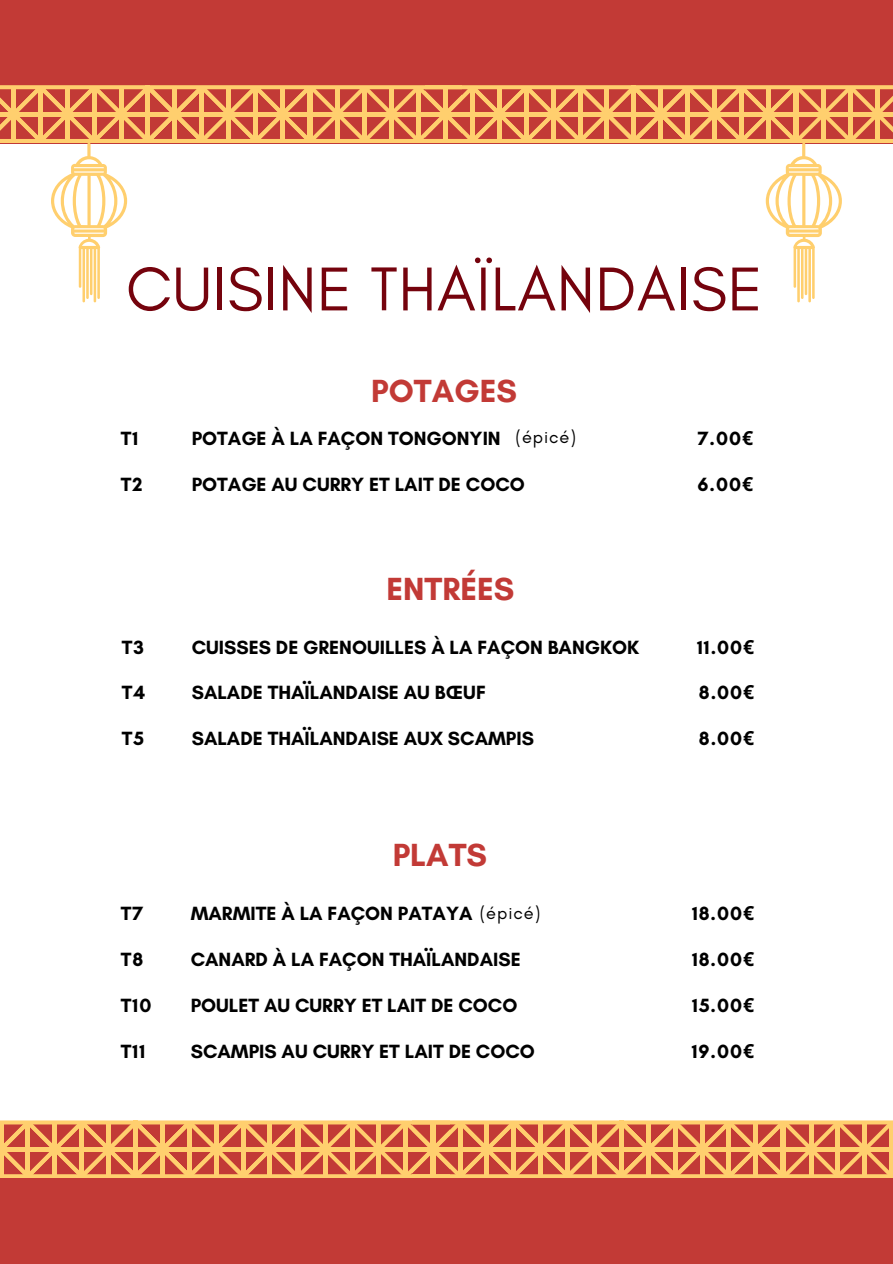
<style>
.page{position:relative;width:893px;height:1264px;background:#fff}
.page>*{position:absolute;margin:0;border:0;box-sizing:border-box;transform-origin:0 0}
.t1{font:63px "Glacial Indifference";letter-spacing:.01em;color:#75030d}
.t2{font:700 32.55px "Glacial Indifference";color:#c23a36}
.t3{font:700 19.5px "Glacial Indifference";color:#000}
.t4{font:18.15px "Glacial Indifference";letter-spacing:.05em;color:#000}
.s1{font-weight:400;font-size:18.15px}
.s2{font-family:"Noto Sans"}
</style>
<div class="page">
<div style="left:0;top:0;width:892px;height:143px;background:#c23a36"></div>
<svg style="left:0;top:85px;width:892px;height:217px"></svg>
<hr style="left:605px;top:89px;width:4px;height:51px;background:#ffcf6e">
<div style="left:0;top:1121px;width:892px;height:142px;background:#c23a36"></div>
<svg style="left:0;top:1120px;width:892px;height:57px"></svg>
<hr style="left:592px;top:1124px;width:4px;height:51px;background:#ffcf6e">
<p class="t1" style="left:126px;top:250px;width:638px">CUISINE THAÏLANDAISE</p>
<p class="t3" style="left:121px;top:426px;width:19px">T1</p>
<p class="t3" style="left:121px;top:472px;width:23px">T2</p>
<p class="t3" style="left:122px;top:635px;width:24px">T3</p>
<p class="t3" style="left:122px;top:681px;width:25px">T4</p>
<p class="t3" style="left:122px;top:727px;width:24px">T5</p>
<p class="t3" style="left:121px;top:901px;width:24px">T7</p>
<p class="t3" style="left:121px;top:947px;width:24px">T8</p>
<p class="t3" style="left:121px;top:993px;width:32px">T10</p>
<p class="t3" style="left:121px;top:1039px;width:26px">T11</p>
<p class="t2" style="left:371px;top:370px;width:147px">POTAGES</p>
<p class="t3" style="left:192px;top:426px;width:310px">POTAGE À LA FAÇON TONGONYIN</p>
<p class="t3" style="left:192px;top:472px;width:334px">POTAGE AU CURRY ET LAIT DE COCO</p>
<p class="t4" style="left:515px;top:425px;width:62px">(épicé)</p>
<p class="t2" style="left:386px;top:569px;width:130px">ENTRÉES</p>
<p class="t3" style="left:192px;top:635px;width:449px">CUISSES DE GRENOUILLES À LA FAÇON BANGKOK</p>
<p class="t3" style="left:192px;top:681px;width:295px">SALADE THAÏLANDAISE AU BŒUF</p>
<p class="t3" style="left:192px;top:727px;width:344px">SALADE THAÏLANDAISE AUX SCAMPIS</p>
<p class="t2" style="left:392px;top:834px;width:96px">PLATS</p>
<p class="t3" style="left:191px;top:901px;width:351px">MARMITE À LA FAÇON PATAYA <span class="s1">(épicé)</span></p>
<p class="t3" style="left:191px;top:947px;width:331px">CANARD À LA FAÇON THAÏLANDAISE</p>
<p class="t3" style="left:191px;top:993px;width:328px">POULET AU CURRY ET LAIT DE COCO</p>
<p class="t3" style="left:191px;top:1039px;width:346px">SCAMPIS AU CURRY ET LAIT DE COCO</p>
<p class="t3" style="left:697px;top:426px;width:57px">7.00<span class="s2">€</span></p>
<p class="t3" style="left:697px;top:472px;width:57px">6.00<span class="s2">€</span></p>
<p class="t3" style="left:697px;top:635px;width:59px">11.00<span class="s2">€</span></p>
<p class="t3" style="left:698px;top:681px;width:57px">8.00<span class="s2">€</span></p>
<p class="t3" style="left:698px;top:727px;width:57px">8.00<span class="s2">€</span></p>
<p class="t3" style="left:692px;top:901px;width:64px">18.00<span class="s2">€</span></p>
<p class="t3" style="left:692px;top:947px;width:64px">18.00<span class="s2">€</span></p>
<p class="t3" style="left:692px;top:993px;width:63px">15.00<span class="s2">€</span></p>
<p class="t3" style="left:691px;top:1039px;width:64px">19.00<span class="s2">€</span></p>
</div>
